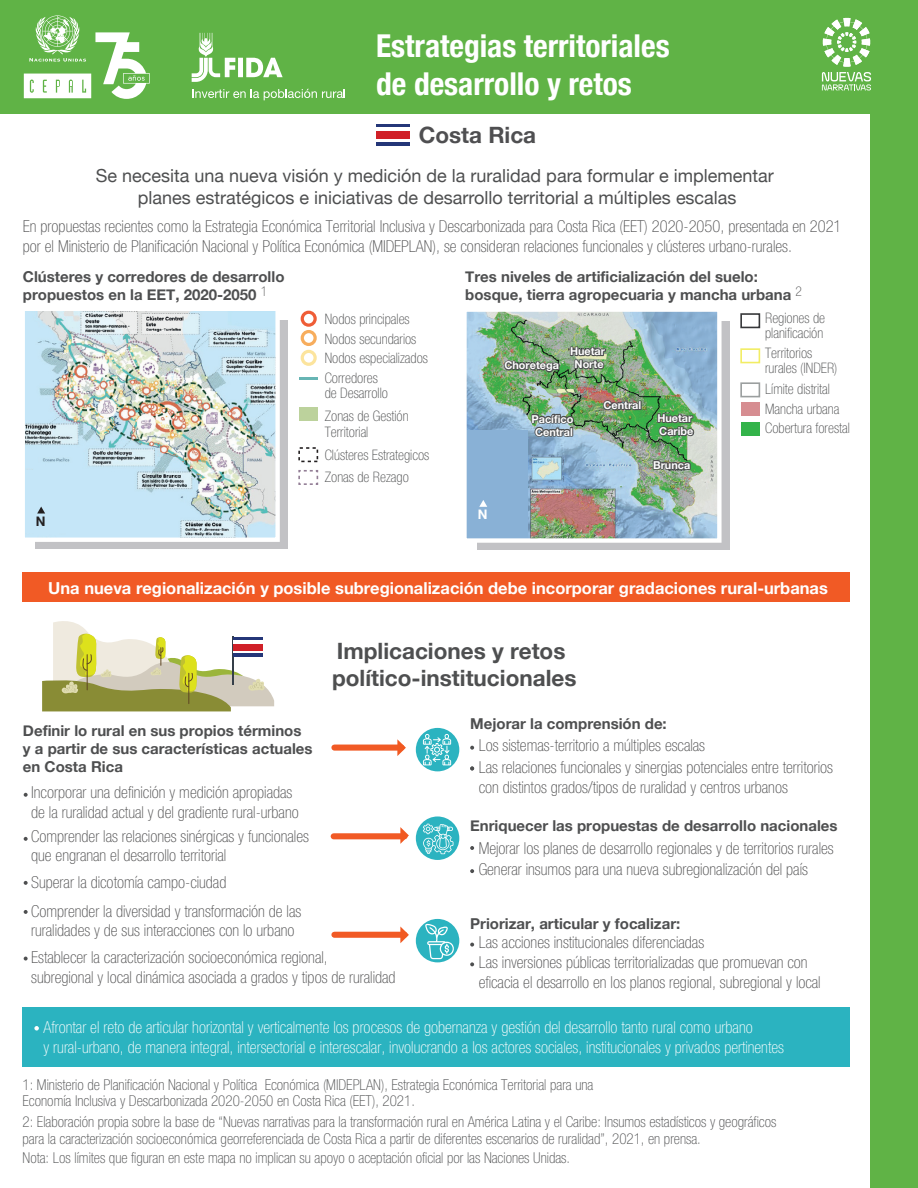
<style>
.page{position:relative;width:918px;height:1188px;background:#fff}
.page>*{position:absolute;margin:0;border:0;box-sizing:border-box;transform-origin:0 0}
.t1{font:700 condensed 31.5px/37.8px "Helvetica Neue";color:#fff}
.t2{font:700 22.5px/27px "Helvetica Neue";color:#4e4f50}
.t3{font:700 22.5px "Helvetica Neue";color:#4f4f51}
.t4{font:18px/21.6px "Helvetica Neue";color:#4e4f50;text-align:center}
.t5{font:100 condensed 16.5px/19.8px "Helvetica Neue";color:#4f4f50}
.t6{font:100 condensed 16.5px/19.8px "Helvetica Neue";color:#fff}
.t7{font:700 16.5px "Helvetica Neue";color:#fff}
.t8{font:100 condensed 15px/16.5px "Helvetica Neue";color:#4e4f50}
.t9{font:700 15px/18px "Helvetica Neue";color:#4e4f50}
.t10{font:100 condensed 14.4px/19.6px "Helvetica Neue";color:#4e4f50}
.t11{font:700 13.2px "Helvetica Neue";color:#231f20}
.t12{font:700 13.2px "Helvetica Neue";color:#fff}
.t13{font:700 10.8px/13px "Helvetica Neue";color:#fff;text-align:center}
</style>
<div class="page">
<svg style="left:376px;top:138px;width:33px;height:1px"></svg>
<hr style="left:376px;top:142px;width:33px;height:4px;background:#243678">
<hr style="left:376px;top:124px;width:33px;height:3px;background:#243678">
<div style="left:376px;top:131px;width:33px;height:7px;background:#d02028"></div>
<div style="left:22px;top:1007px;width:828px;height:59px;background:#2bb3c0"></div>
<div style="left:22px;top:572px;width:828px;height:30px;background:#f15a25"></div>
<div style="left:35px;top:320px;width:253px;height:229px;background:#c2c2c5"></div>
<img style="left:26px;top:312px;width:249px;height:225px">
<div style="left:24px;top:470px;width:66px;height:63px;background:#c5e6f8"></div>
<div style="left:21px;top:307px;width:259px;height:235px;border:4px solid #fff"></div>
<svg style="left:37px;top:507px;width:8px;height:7px"></svg>
<div style="left:477px;top:321px;width:252px;height:228px;background:#c2c2c5"></div>
<div style="left:740px;top:313px;width:20px;height:15px;border:2px solid #363739"></div>
<div style="left:740px;top:348px;width:20px;height:15px;border:2px solid #f2ed64"></div>
<div style="left:740px;top:382px;width:20px;height:15px;border:2px solid #9b9f9f"></div>
<div style="left:741px;top:403px;width:18px;height:13px;background:#d68d91"></div>
<div style="left:741px;top:422px;width:18px;height:13px;background:#33b34a"></div>
<img style="left:467px;top:312px;width:250px;height:226px">
<div style="left:464px;top:430px;width:64px;height:111px;background:#89b1d6"></div>
<div style="left:462px;top:307px;width:260px;height:236px;border:4px solid #fff"></div>
<svg style="left:479px;top:500px;width:8px;height:7px"></svg>
<svg style="left:502px;top:359px;width:59px;height:15px"></svg>
<svg style="left:569px;top:345px;width:38px;height:28px"></svg>
<svg style="left:656px;top:412px;width:40px;height:26px"></svg>
<svg style="left:652px;top:459px;width:40px;height:13px"></svg>
<svg style="left:601px;top:399px;width:40px;height:13px"></svg>
<div style="left:638px;top:400px;width:4px;height:10px;border:2px solid #4e4f50"></div>
<svg style="left:530px;top:412px;width:45px;height:26px"></svg>
<svg style="left:538px;top:388px;width:36px;height:5px"></svg>
<svg style="left:299px;top:377px;width:18px;height:2px"></svg>
<div style="left:299px;top:407px;width:18px;height:14px;background:#bcd29c"></div>
<div style="left:298px;top:447px;width:20px;height:15px;border:2px dashed #231f20"></div>
<svg style="left:298px;top:470px;width:21px;height:15px"></svg>
<div style="left:301px;top:350px;width:16px;height:16px;border:3px solid #fce49d;border-radius:50%"></div>
<div style="left:301px;top:330px;width:16px;height:16px;border:3px solid #f7ad5d;border-radius:50%"></div>
<div style="left:301px;top:311px;width:16px;height:16px;border:3px solid #ef5d37;border-radius:50%"></div>
<svg style="left:24px;top:793px;width:4px;height:4px"></svg>
<svg style="left:24px;top:837px;width:4px;height:4px"></svg>
<svg style="left:24px;top:881px;width:4px;height:4px"></svg>
<svg style="left:24px;top:910px;width:4px;height:4px"></svg>
<svg style="left:470px;top:943px;width:4px;height:4px"></svg>
<svg style="left:470px;top:869px;width:4px;height:4px"></svg>
<svg style="left:470px;top:846px;width:4px;height:4px"></svg>
<svg style="left:470px;top:766px;width:4px;height:4px"></svg>
<svg style="left:470px;top:746px;width:4px;height:4px"></svg>
<svg style="left:470px;top:962px;width:4px;height:4px"></svg>
<svg style="left:24px;top:957px;width:4px;height:4px"></svg>
<div style="left:334px;top:932px;width:71px;height:6px;background:#f15a25"></div>
<svg style="left:400px;top:926px;width:9px;height:17px"></svg>
<div style="left:334px;top:833px;width:71px;height:6px;background:#f15a25"></div>
<svg style="left:400px;top:827px;width:9px;height:17px"></svg>
<div style="left:334px;top:745px;width:68px;height:6px;background:#f15a25"></div>
<svg style="left:397px;top:739px;width:9px;height:17px"></svg>
<div style="left:416px;top:919px;width:43px;height:43px;background:#2bb3c0;border-radius:50%"></div>
<div style="left:416px;top:816px;width:43px;height:44px;background:#2bb3c0;border-radius:50%"></div>
<div style="left:416px;top:728px;width:43px;height:43px;background:#2bb3c0;border-radius:50%"></div>
<svg style="left:423px;top:734px;width:28px;height:31px"></svg>
<svg style="left:423px;top:824px;width:31px;height:31px"></svg>
<svg style="left:425px;top:924px;width:31px;height:35px"></svg>
<svg style="left:42px;top:621px;width:232px;height:90px"></svg>
<svg style="left:34px;top:1026px;width:5px;height:5px"></svg>
<div style="left:871px;top:0;width:47px;height:1188px;background:#60b346"></div>
<div style="left:0;top:0;width:918px;height:113px;background:#60b346"></div>
<svg style="left:822px;top:18px;width:49px;height:72px"></svg>
<svg style="left:24px;top:15px;width:321px;height:85px"></svg>
<h1 class="t1" style="left:376px;top:25px;width:295px">Estrategias territoriales de desarrollo y retos</h1>
<h1 class="t1" style="left:419px;top:25px;width:295px">Estrategias ter toriales de desarrollo y retos</h1>
<h2 class="t3" style="left:419px;top:117px;width:119px">Costa Rica</h2>
<p class="t4" style="left:96px;top:166px;width:679px">Se necesita una nueva visión y medición de la ruralidad para formular e implementar planes estratégicos e iniciativas de desarrollo territorial a múltiples escalas</p>
<p class="t5" style="left:23px;top:216px;width:820px">En propuestas recientes como la Estrategia Económica Territorial Inclusiva y Descarbonizada para Costa Rica (EET) 2020-2050, presentada en 2021 por el Ministerio de Planificación Nacional y Política Económica (MIDEPLAN), se consideran relaciones funcionales y clústeres urbano-rurales.</p>
<p class="t9" style="left:23px;top:268px;width:263px">Clústeres y corredores de desarrollo propuestos en la EET, 2020-2050 <sup>1</sup></p>
<p class="t9" style="left:465px;top:268px;width:338px">Tres niveles de artificialización del suelo: bosque, tierra agropecuaria y mancha urbana <sup>2</sup></p>
<p class="t11" style="left:36px;top:511px;width:11px">N</p>
<p class="t10" style="left:325px;top:309px;width:105px">Nodos principales<br>Nodos secundarios<br>Nodos especializados<br>Corredores</p>
<p class="t10" style="left:325px;top:381px;width:85px;line-height:23.2px">de Desarrollo<br>Zonas de Gestión</p>
<p class="t10" style="left:325px;top:420px;width:106px;line-height:22.8px">Territorial<br>Clústeres Estrategicos<br>Zonas de Rezago</p>
<p class="t12" style="left:478px;top:504px;width:11px">N</p>
<p class="t13" style="left:504px;top:359px;width:56px">Choretega</p>
<p class="t13" style="left:570px;top:345px;width:37px">Huetar<br>Norte</p>
<p class="t13" style="left:603px;top:399px;width:39px">Central</p>
<p class="t13" style="left:532px;top:413px;width:43px">Pacífico<br>Central</p>
<p class="t13" style="left:657px;top:412px;width:38px;text-align:left">Huetar<br>Caribe</p>
<p class="t13" style="left:653px;top:459px;width:39px">Brunca</p>
<p class="t10" style="left:765px;top:311px;width:62px;line-height:14.4px">Regiones de planificación</p>
<p class="t10" style="left:765px;top:346px;width:74px;line-height:14.4px">Territorios rurales (INDER)</p>
<p class="t10" style="left:765px;top:379px;width:86px">Límite distrital<br>Mancha urbana<br>Cobertura forestal</p>
<p class="t7" style="left:48px;top:575px;width:781px">Una nueva regionalización y posible subregionalización debe incorporar gradaciones rural-urbanas</p>
<h2 class="t2" style="left:332px;top:638px;width:246px">Implicaciones y retos político-institucionales</h2>
<p class="t9" style="left:23px;top:722px;width:291px">Definir lo rural en sus propios términos y a partir de sus características actuales en Costa Rica</p>
<p class="t5" style="left:31px;top:782px;width:269px">Incorporar una definición y medición apropiadas de la ruralidad actual y del gradiente rural-urbano</p>
<p class="t5" style="left:31px;top:826px;width:279px">Comprender las relaciones sinérgicas y funcionales que engranan el desarrollo territorial</p>
<p class="t5" style="left:31px;top:868px;width:272px;line-height:28.2px">Superar la dicotomía campo-ciudad<br>Comprender la diversidad y transformación de las</p>
<p class="t5" style="left:31px;top:917px;width:298px;line-height:27px">ruralidades y de sus interacciones con lo urbano<br>Establecer la caracterización socioeconómica regional,</p>
<p class="t5" style="left:31px;top:967px;width:366px">subregional y local dinámica asociada a grados y tipos de ruralidad</p>
<p class="t9" style="left:470px;top:715px;width:198px">Mejorar la comprensión de:</p>
<p class="t5" style="left:479px;top:734px;width:356px;line-height:22.2px">Los sistemas-territorio a múltiples escalas<br>Las relaciones funcionales y sinergias potenciales entre territorios</p>
<p class="t5" style="left:479px;top:777px;width:311px">con distintos grados/tipos de ruralidad y centros urbanos</p>
<p class="t9" style="left:470px;top:817px;width:369px">Enriquecer las propuestas de desarrollo nacionales</p>
<p class="t5" style="left:479px;top:837px;width:356px;line-height:20.9px">Mejorar los planes de desarrollo regionales y de territorios rurales<br>Generar insumos para una nueva subregionalización del país</p>
<p class="t9" style="left:470px;top:915px;width:212px">Priorizar, articular y focalizar:</p>
<p class="t5" style="left:479px;top:932px;width:344px">Las acciones institucionales diferenciadas<br>Las inversiones públicas territorializadas que promuevan con eficacia el desarrollo en los planos regional, subregional y local</p>
<p class="t6" style="left:44px;top:1017px;width:742px">Afrontar el reto de articular horizontal y verticalmente los procesos de gobernanza y gestión del desarrollo tanto rural como urbano<br>y rural-urbano, de manera integral, intersectorial e interescalar, involucrando a los actores sociales, institucionales y privados pertinentes</p>
<p class="t8" style="left:23px;top:1076px;width:572px">1: Ministerio de Planificación Nacional y Política Económica (MIDEPLAN), Estrategia Económica Territorial para una<br>Economía Inclusiva y Descarbonizada 2020-2050 en Costa Rica (EET), 2021.</p>
<p class="t8" style="left:23px;top:1114px;width:755px">2: Elaboración propia sobre la base de “Nuevas narrativas para la transformación rural en América Latina y el Caribe: Insumos estadísticos y geográficos para la caracterización socioeconómica georreferenciada de Costa Rica a partir de diferentes escenarios de ruralidad”, 2021, en prensa.</p>
<p class="t8" style="left:23px;top:1150px;width:549px">Nota: Los límites que figuran en este mapa no implican su apoyo o aceptación oficial por las Naciones Unidas.</p>
</div>
